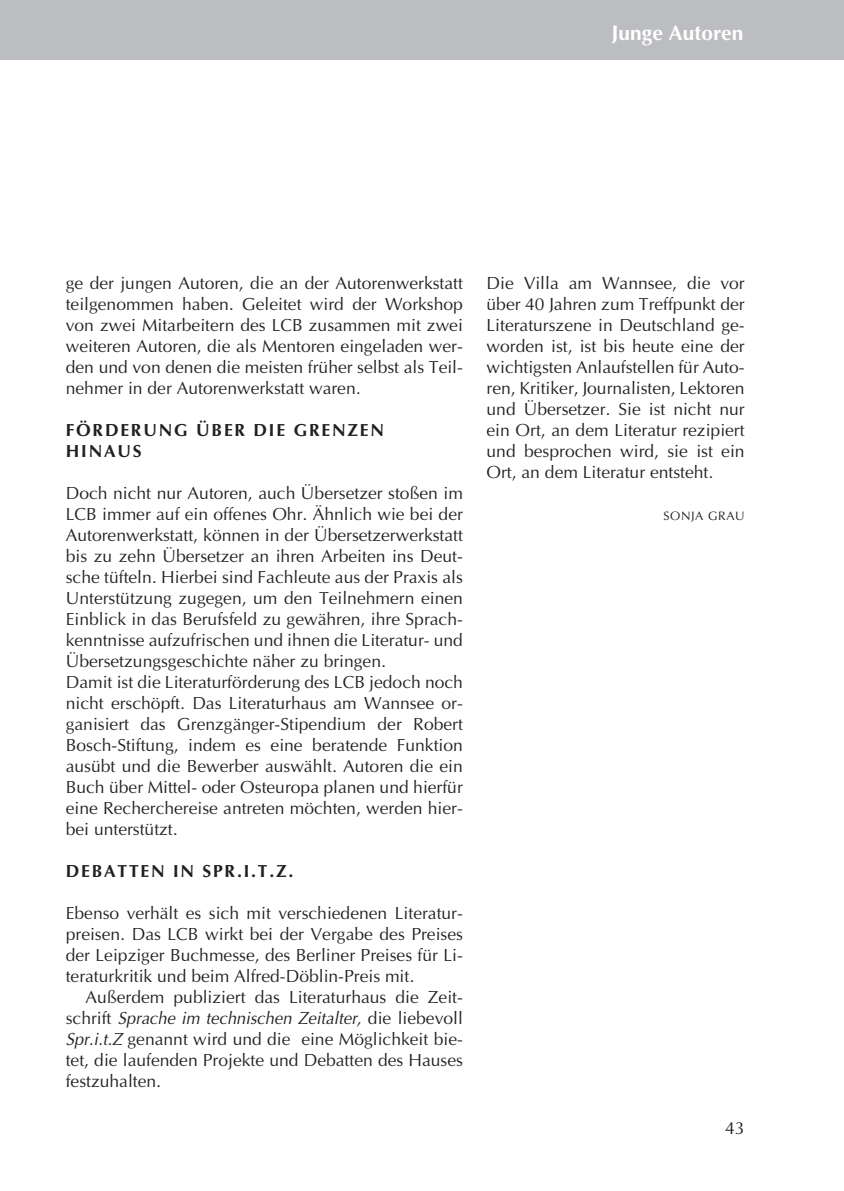
<style>
.page{position:relative;width:844px;height:1191px;background:#fff}
.page>*{position:absolute;margin:0;border:0;box-sizing:border-box;transform-origin:0 0}
.t1{font:700 21px "Optima";color:#fff}
.t2{font:17.5px/21px "Optima";color:#231f20;text-align:justify}
.t3{font:700 17.5px/21px "Optima";letter-spacing:.1em;color:#231f20}
.t4{font:12.25px "Optima";letter-spacing:.05em;color:#231f20}
.s1{font-style:italic}
</style>
<div class="page">
<div style="left:0;top:0;width:843px;height:60px;background:#bcbdc0"></div>
<p class="t1" style="left:611px;top:20px;width:133px">Junge Autoren</p>
<p class="t2" style="left:66px;top:272px;width:398px">ge der jungen Autoren, die an der Autorenwerkstatt teilgenommen haben. Geleitet wird der Workshop von zwei Mitarbeitern des LCB zusammen mit zwei weiteren Autoren, die als Mentoren eingeladen wer&shy;den und von denen die meisten früher selbst als Teil&shy;nehmer in der Autorenwerkstatt waren.</p>
<p class="t3" style="left:66px;top:419px;width:319px">FÖRDERUNG ÜBER DIE GRENZEN<br>HINAUS</p>
<p class="t2" style="left:66px;top:482px;width:398px;text-align:left">Doch nicht nur Autoren, auch Übersetzer stoßen im LCB immer auf ein offenes Ohr. Ähnlich wie bei der Autorenwerkstatt, können in der Übersetzerwerkstatt bis zu zehn Übersetzer an ihren Arbeiten ins Deut&shy;sche tüfteln. Hierbei sind Fachleute aus der Praxis als Unterstützung zugegen, um den Teilnehmern einen Einblick in das Berufsfeld zu gewähren, ihre Sprach&shy;kenntnisse aufzufrischen und ihnen die Literatur- und Übersetzungsgeschichte näher zu bringen.<br>Damit ist die Literaturförderung des LCB jedoch noch nicht erschöpft. Das Literaturhaus am Wannsee or&shy;ganisiert das Grenzgänger-Stipendium der Robert Bosch-Stiftung, indem es eine beratende Funktion ausübt und die Bewerber auswählt. Autoren die ein Buch über Mittel- oder Osteuropa planen und hierfür eine Recherchereise antreten möchten, werden hier&shy;bei unterstützt.</p>
<p class="t3" style="left:66px;top:860px;width:229px">DEBATTEN IN SPR.I.T.Z.</p>
<p class="t2" style="left:66px;top:902px;width:398px">Ebenso verhält es sich mit verschiedenen Literatur&shy;preisen. Das LCB wirkt bei der Vergabe des Preises der Leipziger Buchmesse, des Berliner Preises für Li&shy;teraturkritik und beim Alfred-Döblin-Preis mit.</p>
<p class="t2" style="left:66px;top:986px;width:398px;text-indent:20px">Außerdem publiziert das Literaturhaus die Zeit&shy;s c h r i ft <span class="s1">Sprache im technischen Zeitalter,</span> d i e l i e b evo l l <span class="s1">Spr.i.t.Z</span> genannt wird und die eine Möglichkeit bie&shy;tet, die laufenden Projekte und Debatten des Hauses festzuhalten.</p>
<p class="t2" style="left:486px;top:272px;width:259px">Die Villa am Wannsee, die vor über 40 Jahren zum Treffpunkt der Literaturszene in Deutschland ge&shy;worden ist, ist bis heute eine der wichtigsten Anlaufstellen für Auto&shy;ren, Kritiker, Journalisten, Lektoren und Übersetzer. Sie ist nicht nur ein Ort, an dem Literatur rezipiert und besprochen wird, sie ist ein Ort, an dem Literatur entsteht.</p>
<p class="t4" style="left:663px;top:508px;width:83px">SONJA GRAU</p>
<p class="t2" style="left:725px;top:1118px;width:21px">43</p>
</div>
